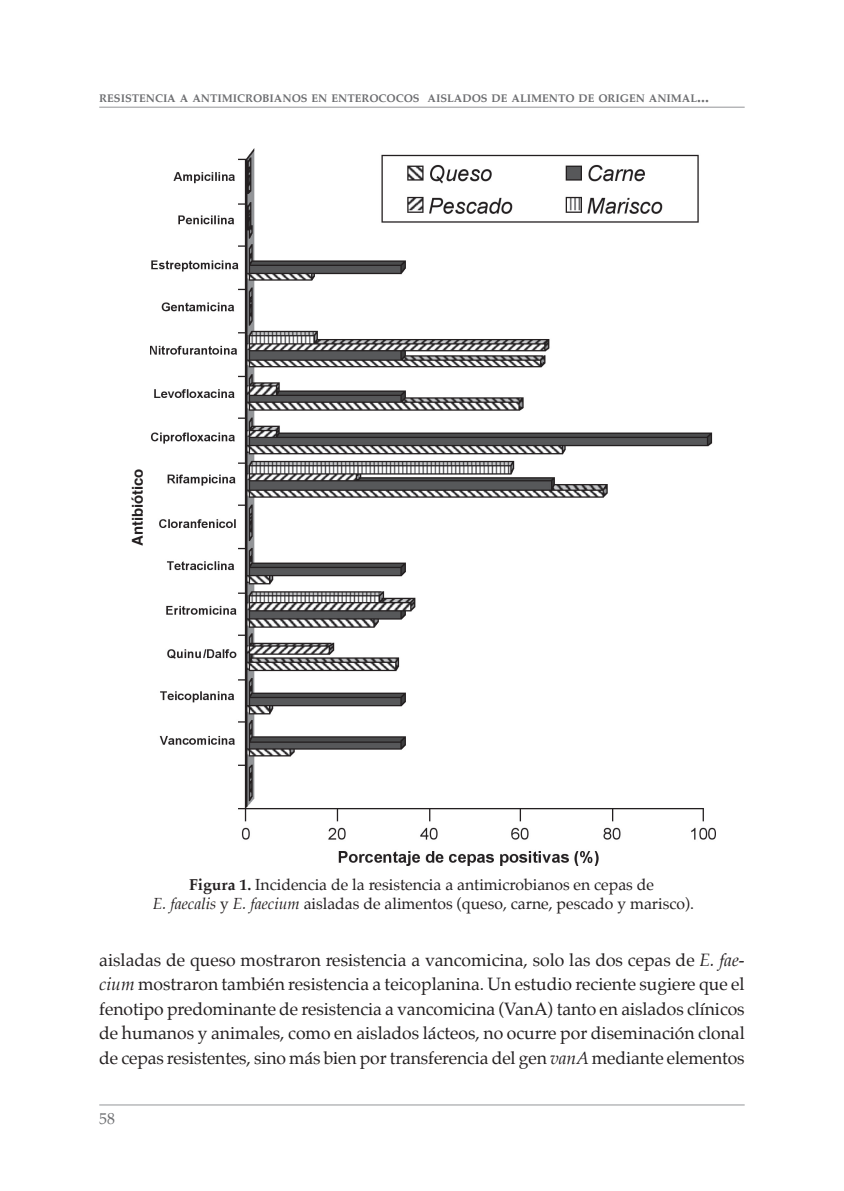
<style>
.page{position:relative;width:844px;height:1191px;background:#fff}
.page>*{position:absolute;margin:0;border:0;box-sizing:border-box;transform-origin:0 0}
.t1{font:17.5px/24.5px "Palatino";letter-spacing:-.005em;color:#231f20;text-align:justify}
.t2{font:15.75px/18.9px "Palatino";color:#231f20;text-align:center}
.t3{font:15.75px "Palatino";color:#6c6d70}
.t4{font:700 14.88px "Helvetica";color:#231f20}
.t5{font:700 11.03px "Palatino";color:#6c6d70}
.s1{font-size:15.75px}
.s2{font-weight:700}
.s3{font-style:italic}
</style>
<div class="page">
<hr style="left:99px;top:107px;width:645px;height:1px;background:#939598">
<hr style="left:99px;top:1104px;width:645px;height:1px;background:#939598">
<img style="left:150px;top:149px;width:565px;height:716px">
<p class="t5" style="left:99px;top:93px;width:611px">RESISTENCIA A ANTIMICROBIANOS EN ENTEROCOCOS AISLADOS DE ALIMENTO DE ORIGEN ANIMAL<span class="s1">...</span></p>
<p class="t4" style="left:131px;top:546px;width:79px;rotate:-90deg">Antibiótico</p>
<p class="t2" style="left:153px;top:876px;width:542px"><span class="s2">Figura 1.</span> Incidencia de la resistencia a antimicrobianos en cepas de<br><span class="s3">E. faecalis</span> y <span class="s3">E. faecium</span> aisladas de alimentos (queso, carne, pescado y marisco).</p>
<p class="t1" style="left:99px;top:948px;width:646px">aisladas de queso mostraron resistencia a vancomicina, solo las dos cepas de <span class="s3">E. fae&shy;cium</span> mostraron también resistencia a teicoplanina. Un estudio reciente sugiere que el fenotipo predominante de resistencia a vancomicina (VanA) tanto en aislados clínicos de humanos y animales, como en aislados lácteos, no ocurre por diseminación clonal de cepas resistentes, sino más bien por transferencia del gen <span class="s3">vanA</span> mediante elementos</p>
<p class="t3" style="left:99px;top:1111px;width:17px">58</p>
</div>
